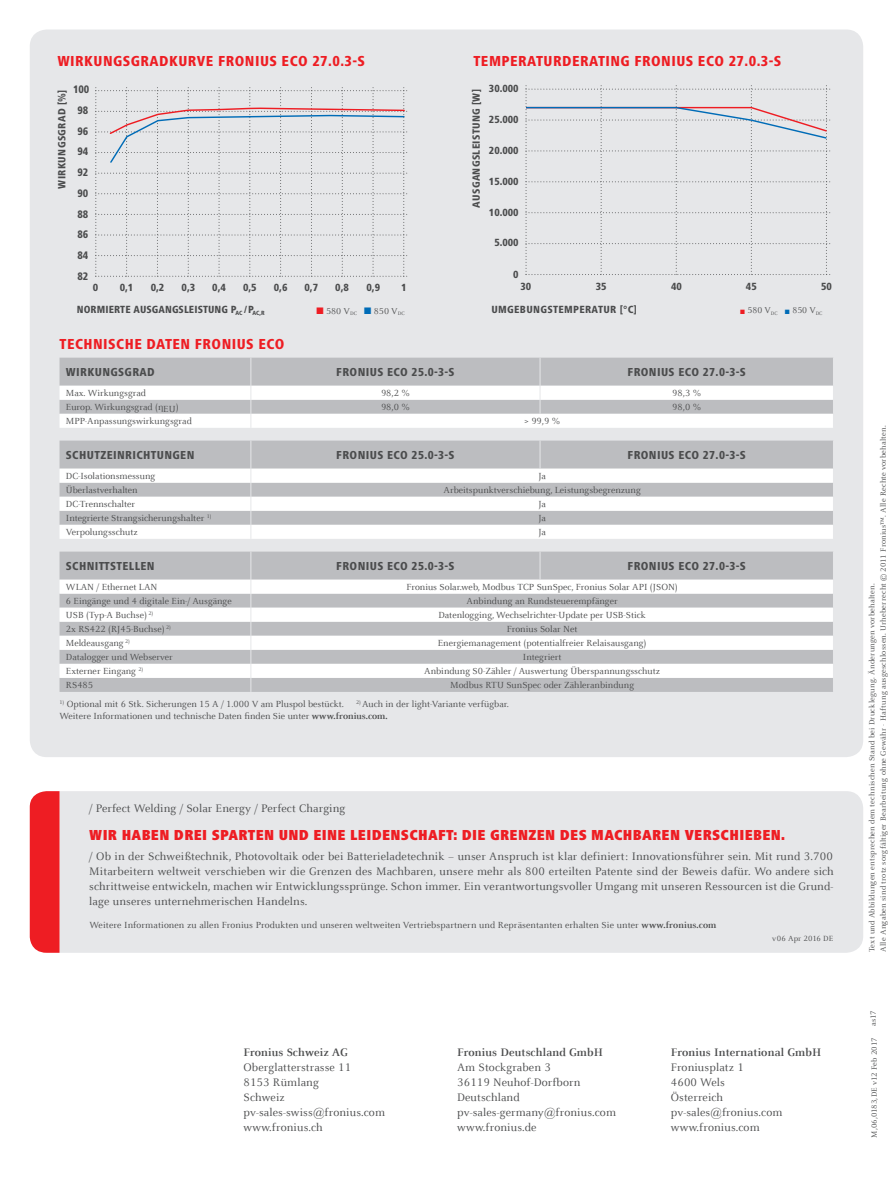
<style>
.page{position:relative;width:893px;height:1191px;background:#fff}
.page>*{position:absolute;margin:0;border:0;box-sizing:border-box;transform-origin:0 0}
.t1{font:800 condensed 15px "Frutiger Next LTW1 G";letter-spacing:.03em;color:#ee1d23}
.t2{font:900 condensed 15px "Frutiger Next LTW1 G";letter-spacing:.02em;color:#ee1d23}
.t3{font:12px/15px "Celeste Offc Pro";letter-spacing:.01em;color:#4b4c4d}
.t4{font:800 condensed 12px "Frutiger Next LTW1 G";letter-spacing:.03em;color:#4b4c4d}
.t5{font:700 12px "Celeste Offc Pro";letter-spacing:.01em;color:#4b4c4d}
.t6{font:800 condensed 11.25px/20.7px "Frutiger Next LTW1 G";color:#4b4c4d;scale:.96 1}
.t7{font:800 condensed 10.8px "Frutiger Next LTW1 G";letter-spacing:.01em;color:#4b4c4d}
.t8{font:800 condensed 10.8px "Frutiger Next LTW1 G";letter-spacing:.03em;color:#4b4c4d}
.t9{font:9.75px/12px "Celeste Offc Pro";color:#4b4c4d}
.t10{font:9.3px "Celeste Offc Pro";color:#4b4c4d}
.t11{font:8.25px/11.2px "Celeste Offc Pro";letter-spacing:.02em;color:#4b4c4d}
.t12{font:800 condensed 6.3px "Frutiger Next LTW1 G";color:#4b4c4d}
.s1{color:#ee1d23}
.s2{color:#006cb7}
.s3{font-family:"Arial";color:#ee1d23}
.s4{font-family:"Arial";color:#006cb7}
.s5{font-weight:700}
</style>
<div class="page">
<div style="left:30px;top:30px;width:833px;height:727px;background:#e6e7e9;border-radius:17px"></div>
<div style="left:60px;top:791px;width:803px;height:161px;background:#e6e7e9"></div>
<div style="left:30px;top:791px;width:30px;height:161px;background:#ee1d23"></div>
<svg style="left:60px;top:358px;width:773px;height:70px;background:#d7d7d9"></svg>
<div style="left:60px;top:440px;width:773px;height:28px;background:#bcbdc0"></div>
<svg style="left:60px;top:468px;width:773px;height:71px;background:#e4e4e5"></svg>
<svg style="left:250px;top:440px;width:1px;height:99px"></svg>
<svg style="left:540px;top:440px;width:1px;height:28px"></svg>
<div style="left:60px;top:551px;width:773px;height:141px;background:#bcbdc0"></div>
<svg style="left:60px;top:579px;width:773px;height:99px;background:#e2e2e4"></svg>
<svg style="left:250px;top:551px;width:1px;height:141px"></svg>
<svg style="left:540px;top:551px;width:1px;height:28px"></svg>
<svg style="left:95px;top:88px;width:313px;height:189px"></svg>
<svg style="left:525px;top:86px;width:306px;height:189px"></svg>
<h1 class="t1" style="left:57px;top:53px;width:309px">WIRKUNGSGRADKURVE FRONIUS ECO 27.0.3-S</h1>
<h1 class="t1" style="left:473px;top:53px;width:309px">TEMPERATURDERATING FRONIUS ECO 27.0.3-S</h1>
<p class="t6" style="left:73px;top:79px;width:19px">100</p>
<p class="t8" style="left:56px;top:188px;width:100px;rotate:-90deg">WIRKUNGSGRAD [%]</p>
<p class="t6" style="left:77px;top:100px;width:13px">98<br>96</p>
<p class="t6" style="left:77px;top:141px;width:13px">94</p>
<p class="t6" style="left:77px;top:162px;width:13px">92</p>
<p class="t6" style="left:77px;top:183px;width:13px">90</p>
<p class="t6" style="left:77px;top:203px;width:13px">88</p>
<p class="t6" style="left:77px;top:245px;width:13px">84<br>82</p>
<p class="t7" style="left:77px;top:303px;width:167px">NORMIERTE AUSGANGSLEISTUNG P<sub>AC</sub></p>
<p class="t10" style="left:317px;top:305px;width:90px"><span class="s1">■</span> 580 V<sub>DC</sub> <span class="s2">■</span> 850 V<sub>DC</sub></p>
<p class="t6" style="left:77px;top:224px;width:13px">86</p>
<p class="t7" style="left:93px;top:281px;width:7px">0</p>
<p class="t7" style="left:120px;top:281px;width:15px">0,1</p>
<p class="t7" style="left:151px;top:281px;width:15px">0,2</p>
<p class="t7" style="left:182px;top:281px;width:15px">0,3</p>
<p class="t7" style="left:212px;top:281px;width:15px">0,4</p>
<p class="t7" style="left:243px;top:281px;width:15px">0,5</p>
<p class="t7" style="left:274px;top:281px;width:15px">0,6</p>
<p class="t7" style="left:305px;top:281px;width:15px">0,7</p>
<p class="t7" style="left:335px;top:281px;width:15px">0,8</p>
<p class="t7" style="left:367px;top:281px;width:15px">0,9</p>
<p class="t7" style="left:401px;top:281px;width:7px">1</p>
<p class="t12" style="left:244px;top:309px;width:22px"><sup>/P</sup>AC,R</p>
<p class="t8" style="left:470px;top:208px;width:120px;rotate:-90deg">AUSGANGSLEISTUNG [W]</p>
<p class="t7" style="left:489px;top:83px;width:31px">30.000</p>
<p class="t7" style="left:489px;top:114px;width:31px">25.000</p>
<p class="t7" style="left:489px;top:144px;width:31px">20.000</p>
<p class="t7" style="left:489px;top:175px;width:31px">15.000</p>
<p class="t7" style="left:489px;top:206px;width:31px">10.000</p>
<p class="t7" style="left:494px;top:236px;width:26px">5.000</p>
<p class="t7" style="left:513px;top:268px;width:7px">0</p>
<p class="t7" style="left:520px;top:280px;width:12px">30</p>
<p class="t7" style="left:596px;top:280px;width:12px">35</p>
<p class="t7" style="left:671px;top:280px;width:12px">40</p>
<p class="t7" style="left:746px;top:280px;width:12px">45</p>
<p class="t7" style="left:821px;top:280px;width:12px">50</p>
<p class="t10" style="left:740px;top:304px;width:84px"><span class="s3">■</span> 580 V<sub>DC</sub> <span class="s4">■</span> 850 V<sub>DC</sub></p>
<p class="t8" style="left:491px;top:303px;width:147px">UMGEBUNGSTEMPERATUR [°C]</p>
<h1 class="t1" style="left:60px;top:335px;width:226px">TECHNISCHE DATEN FRONIUS ECO</h1>
<p class="t4" style="left:66px;top:365px;width:90px">WIRKUNGSGRAD</p>
<p class="t4" style="left:336px;top:365px;width:120px">FRONIUS ECO 25.0-3-S</p>
<p class="t4" style="left:628px;top:365px;width:120px">FRONIUS ECO 27.0-3-S</p>
<p class="t9" style="left:66px;top:387px;width:82px">Max. Wirkungsgrad</p>
<p class="t9" style="left:381px;top:387px;width:30px">98,2 %</p>
<p class="t9" style="left:672px;top:387px;width:30px">98,3 %</p>
<p class="t9" style="left:66px;top:401px;width:114px">Europ. Wirkungsgrad (ηEU)</p>
<p class="t9" style="left:381px;top:401px;width:30px">98,0 %</p>
<p class="t9" style="left:672px;top:401px;width:30px">98,0 %</p>
<p class="t9" style="left:66px;top:415px;width:127px">MPP-Anpassungswirkungsgrad</p>
<p class="t9" style="left:524px;top:415px;width:38px">&gt; 99,9 %</p>
<p class="t4" style="left:66px;top:448px;width:130px">SCHUTZEINRICHTUNGEN</p>
<p class="t4" style="left:336px;top:448px;width:120px">FRONIUS ECO 25.0-3-S</p>
<p class="t4" style="left:628px;top:448px;width:120px">FRONIUS ECO 27.0-3-S</p>
<p class="t9" style="left:66px;top:470px;width:91px">DC-Isolationsmessung</p>
<p class="t9" style="left:538px;top:470px;width:9px">Ja</p>
<p class="t9" style="left:66px;top:484px;width:73px">Überlastverhalten</p>
<p class="t9" style="left:444px;top:484px;width:199px">Arbeitspunktverschiebung, Leistungsbegrenzung</p>
<p class="t9" style="left:66px;top:498px;width:71px">DC-Trennschalter</p>
<p class="t9" style="left:538px;top:498px;width:9px">Ja</p>
<p class="t9" style="left:66px;top:512px;width:147px">Integrierte Strangsicherungshalter <sup>1)</sup></p>
<p class="t9" style="left:538px;top:512px;width:9px">Ja</p>
<p class="t9" style="left:66px;top:526px;width:73px">Verpolungsschutz</p>
<p class="t9" style="left:538px;top:526px;width:9px">Ja</p>
<p class="t4" style="left:66px;top:559px;width:90px">SCHNITTSTELLEN</p>
<p class="t4" style="left:336px;top:559px;width:120px">FRONIUS ECO 25.0-3-S</p>
<p class="t4" style="left:628px;top:559px;width:120px">FRONIUS ECO 27.0-3-S</p>
<p class="t9" style="left:66px;top:581px;width:93px">WLAN / Ethernet LAN</p>
<p class="t9" style="left:406px;top:581px;width:273px">Fronius Solar.web, Modbus TCP SunSpec, Fronius Solar API (JSON)</p>
<p class="t9" style="left:66px;top:595px;width:167px">6 Eingänge und 4 digitale Ein-/ Ausgänge</p>
<p class="t9" style="left:467px;top:595px;width:153px">Anbindung an Rundsteuerempfänger</p>
<p class="t9" style="left:66px;top:609px;width:89px">USB (Typ-A Buchse) <sup>2)</sup></p>
<p class="t9" style="left:438px;top:609px;width:209px">Datenlogging, Wechselrichter-Update per USB-Stick</p>
<p class="t9" style="left:66px;top:623px;width:107px">2x RS422 (RJ45-Buchse) <sup>2)</sup></p>
<p class="t9" style="left:507px;top:623px;width:72px">Fronius Solar Net</p>
<p class="t9" style="left:66px;top:637px;width:65px">Meldeausgang <sup>2)</sup></p>
<p class="t9" style="left:438px;top:637px;width:210px">Energiemanagement (potentialfreier Relaisausgang)</p>
<p class="t9" style="left:66px;top:651px;width:108px">Datalogger und Webserver</p>
<p class="t9" style="left:523px;top:651px;width:40px">Integriert</p>
<p class="t9" style="left:66px;top:665px;width:79px">Externer Eingang <sup>2)</sup></p>
<p class="t9" style="left:424px;top:665px;width:237px">Anbindung S0-Zähler / Auswertung Überspannungsschutz</p>
<p class="t9" style="left:66px;top:679px;width:29px">RS485</p>
<p class="t9" style="left:450px;top:679px;width:185px">Modbus RTU SunSpec oder Zähleranbindung</p>
<p class="t9" style="left:60px;top:698px;width:451px"><sup>1)</sup> Optional mit 6 Stk. Sicherungen 15 A / 1.000 V am Pluspol bestückt. <sup>2)</sup> Auch in der light-Variante verfügbar.<br>Weitere Informationen und technische Daten finden Sie unter <span class="s5">www.fronius.com.</span></p>
<p class="t3" style="left:89px;top:801px;width:258px">/ Perfect Welding / Solar Energy / Perfect Charging</p>
<h1 class="t2" style="left:89px;top:826px;width:697px">WIR HABEN DREI SPARTEN UND EINE LEIDENSCHAFT: DIE GRENZEN DES MACHBAREN VERSCHIEBEN.</h1>
<p class="t3" style="left:89px;top:848px;width:746px;text-align:justify">/ Ob in der Schweißtechnik, Photovoltaik oder bei Batterieladetechnik − unser Anspruch ist klar definiert: Innovationsführer sein. Mit rund 3.700<br>Mitarbeitern weltweit verschieben wir die Grenzen des Machbaren, unsere mehr als 800 erteilten Patente sind der Beweis dafür. Wo andere sich schrittweise entwickeln, machen wir Entwicklungssprünge. Schon immer. Ein verantwortungsvoller Umgang mit unseren Ressourcen ist die Grund&shy;lage unseres unternehmerischen Handelns.</p>
<p class="t9" style="left:89px;top:919px;width:628px">Weitere Informationen zu allen Fronius Produkten und unseren weltweiten Vertriebspartnern und Repräsentanten erhalten Sie unter <span class="s5">www.fronius.com</span></p>
<p class="t5" style="left:243px;top:1045px;width:106px">Fronius Schweiz AG</p>
<p class="t3" style="left:243px;top:1059px;width:143px">Oberglatterstrasse 11<br>8153 Rümlang<br>Schweiz pv-sales-swiss@fronius.com www.fronius.ch</p>
<p class="t5" style="left:457px;top:1045px;width:147px">Fronius Deutschland GmbH</p>
<p class="t3" style="left:457px;top:1059px;width:160px">Am Stockgraben 3<br>36119 Neuhof-Dorfborn<br>Deutschland pv-sales-germany@fronius.com www.fronius.de</p>
<p class="t11" style="left:772px;top:932px;width:63px">v06 Apr 2016 DE</p>
<p class="t5" style="left:671px;top:1045px;width:152px">Fronius International GmbH</p>
<p class="t3" style="left:671px;top:1059px;width:113px">Froniusplatz 1<br>4600 Wels<br>Österreich pv-sales@fronius.com www.fronius.com</p>
<p class="t11" style="left:866px;top:952px;width:528px;rotate:-90deg">Text und Abbildungen entsprechen dem technischen Stand bei Drucklegung. Änderungen vorbehalten.<br>Alle Angaben sind trotz sorgfältiger Bearbeitung ohne Gewähr - Haftung ausgeschlossen. Urheberrecht © 2011 Fronius™. Alle Rechte vorbehalten.</p>
<p class="t11" style="left:868px;top:1026px;width:17px;rotate:-90deg">as17</p>
<p class="t11" style="left:868px;top:1137px;width:102px;rotate:-90deg">M,06,0183,DE v12 Feb 2017</p>
</div>
